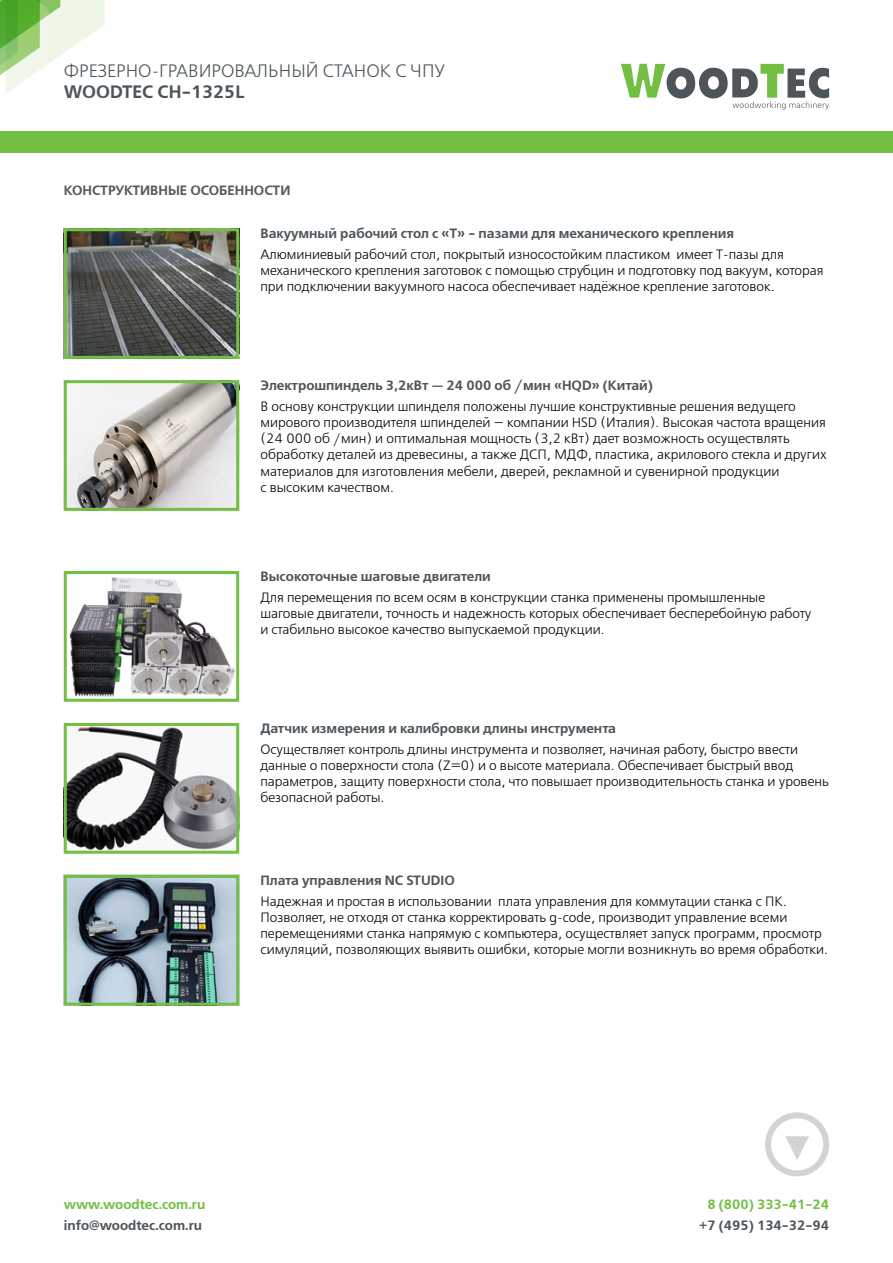
<style>
.page{position:relative;width:893px;height:1263px;background:#fff}
.page>*{position:absolute;margin:0;border:0;box-sizing:border-box;transform-origin:0 0}
.t1{font:18px "Free Set Light C";color:#4d555b}
.t2{font:18px "Free Set Demi C";color:#4d555b}
.t3{font:13.5px/16.2px "Free Set Light C";color:#000}
.t4{font:13.5px "Free Set Demi C";color:#4d555b}
.t5{font:13.5px "Free Set Demi C";color:#72bf44}
.t6{font:13.5px "Free Set Demi C";color:#58595b}
</style>
<div class="page">
<svg style="left:0;top:0;width:105px;height:93px"></svg>
<svg style="left:621px;top:64px;width:208px;height:46px"></svg>
<div style="left:0;top:131px;width:893px;height:21px;background:#72bf44"></div>
<div style="left:765px;top:1112px;width:64px;height:64px;border:6px solid #d1d3d4;border-radius:50%"></div>
<svg style="left:785px;top:1136px;width:24px;height:24px"></svg>
<img style="left:68px;top:232px;width:167px;height:123px">
<div style="left:64px;top:228px;width:175px;height:131px;border:3px solid #72bf44"></div>
<img style="left:69px;top:577px;width:166px;height:120px">
<div style="left:64px;top:571px;width:175px;height:131px;border:3px solid #72bf44"></div>
<img style="left:68px;top:384px;width:167px;height:123px">
<div style="left:64px;top:380px;width:175px;height:131px;border:3px solid #72bf44"></div>
<img style="left:68px;top:727px;width:167px;height:123px">
<div style="left:64px;top:723px;width:175px;height:131px;border:3px solid #72bf44"></div>
<img style="left:68px;top:879px;width:167px;height:123px">
<div style="left:64px;top:875px;width:175px;height:131px;border:3px solid #72bf44"></div>
<h1 class="t1" style="left:64px;top:61px;width:383px">ФРЕЗЕРНО-ГРАВИРОВАЛЬНЫЙ СТАНОК С ЧПУ</h1>
<h1 class="t2" style="left:64px;top:82px;width:182px">WOODTEC CH-1325L</h1>
<p class="t6" style="left:64px;top:183px;width:228px">КОНСТРУКТИВНЫЕ ОСОБЕННОСТИ</p>
<p class="t4" style="left:260px;top:226px;width:475px">Вакуумный рабочий стол с «Т» - пазами для механического крепления</p>
<p class="t3" style="left:260px;top:247px;width:564px">Алюминиевый рабочий стол, покрытый износостойким пластиком имеет Т-пазы для механического крепления заготовок с помощью струбцин и подготовку под вакуум, которая при подключении вакуумного насоса обеспечивает надёжное крепление заготовок.</p>
<p class="t4" style="left:260px;top:378px;width:394px">Электрошпиндель 3,2кВт — 24 000 об /мин «HQD» (Китай)</p>
<p class="t3" style="left:260px;top:399px;width:568px">В основу конструкции шпинделя положены лучшие конструктивные решения ведущего мирового производителя шпинделей — компании HSD (Италия). Высокая частота вращения (24 000 об /мин) и оптимальная мощность (3,2 кВт) дает возможность осуществлять обработку деталей из древесины, а также ДСП, МДФ, пластика, акрилового стекла и других материалов для изготовления мебели, дверей, рекламной и сувенирной продукции<br>с высоким качеством.</p>
<p class="t4" style="left:260px;top:569px;width:232px">Высокоточные шаговые двигатели</p>
<p class="t3" style="left:260px;top:590px;width:553px">Для перемещения по всем осям в конструкции станка применены промышленные шаговые двигатели, точность и надежность которых обеспечивает бесперебойную работу и стабильно высокое качество выпускаемой продукции.</p>
<p class="t4" style="left:260px;top:721px;width:357px">Датчик измерения и калибровки длины инструмента</p>
<p class="t3" style="left:260px;top:742px;width:570px">Осуществляет контроль длины инструмента и позволяет, начиная работу, быстро ввести данные о поверхности стола (Z=0) и о высоте материала. Обеспечивает быстрый ввод параметров, защиту поверхности стола, что повышает производительность станка и уровень безопасной работы.</p>
<p class="t4" style="left:260px;top:873px;width:196px">Плата управления NC STUDIO</p>
<p class="t3" style="left:260px;top:893px;width:569px">Надежная и простая в использовании плата управления для коммутации станка с ПК.<br>Позволяет, не отходя от станка корректировать g-code, производит управление всеми перемещениями станка напрямую с компьютера, осуществляет запуск программ, просмотр симуляций, позволяющих выявить ошибки, которые могли возникнуть во время обработки.</p>
<p class="t5" style="left:64px;top:1197px;width:143px">www.woodtec.com.ru</p>
<p class="t4" style="left:64px;top:1218px;width:140px">info@woodtec.com.ru</p>
<p class="t5" style="left:707px;top:1197px;width:123px">8 (800) 333-41-24</p>
<p class="t4" style="left:699px;top:1217px;width:131px">+7 (495) 134-32-94</p>
</div>
